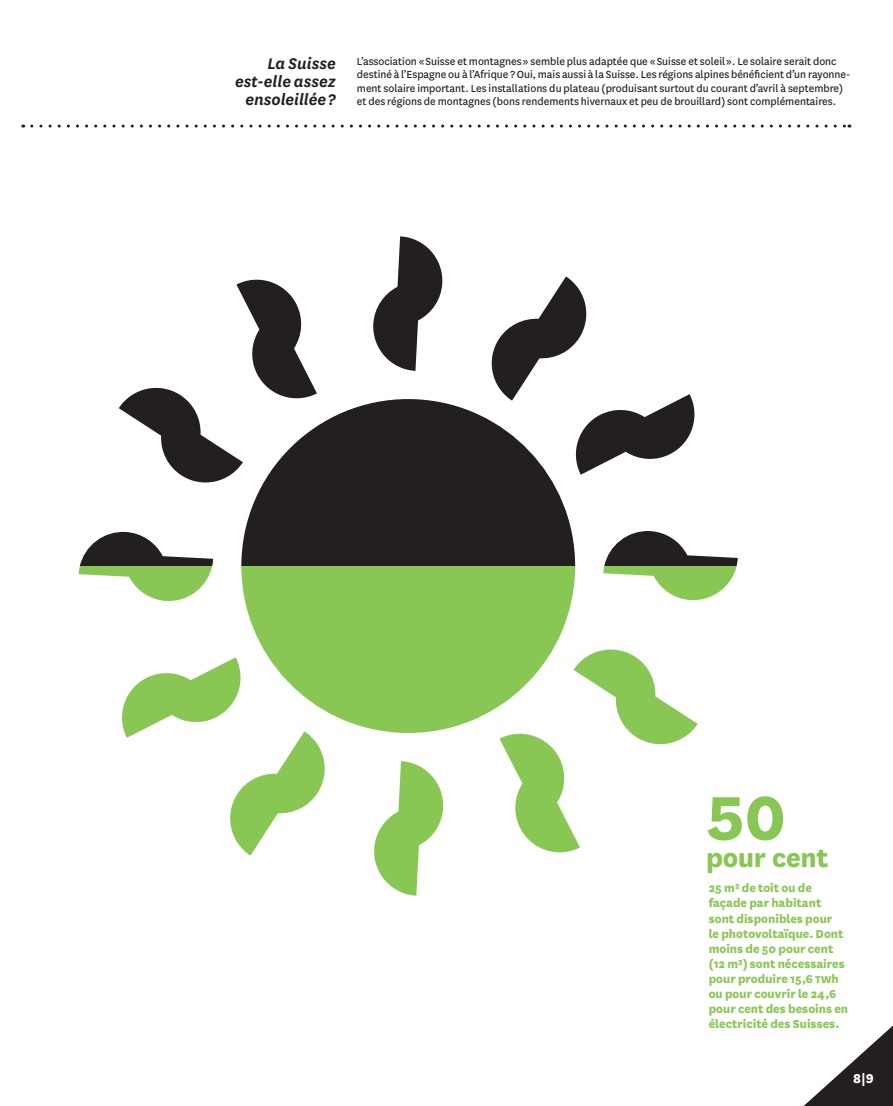
<style>
.page{position:relative;width:893px;height:1106px;background:#fff}
.page>*{position:absolute;margin:0;border:0;box-sizing:border-box;transform-origin:0 0}
.t1{font:600 120px "National";color:#89c755}
.t2{font:800 30px "National";letter-spacing:-.01em;color:#89c755}
.t3{font:italic 600 18px/18px "National";color:#231f20;text-align:right}
.t4{font:800 15px "National";color:#fff}
.t5{font:800 13.5px/15px "National";color:#89c755}
.t6{font:12px/13.5px "National";color:#231f20}
.s1{font-size:11.55px}
</style>
<div class="page">
<svg style="left:32px;top:125px;width:818px;height:3px"></svg>
<svg style="left:122px;top:657px;width:203px;height:198px"></svg>
<svg style="left:119px;top:279px;width:198px;height:204px"></svg>
<svg style="left:491px;top:276px;width:204px;height:199px"></svg>
<svg style="left:374px;top:761px;width:70px;height:134px"></svg>
<svg style="left:373px;top:236px;width:70px;height:135px"></svg>
<svg style="left:241px;top:394px;width:334px;height:172px;fill:#231f20"></svg>
<svg style="left:603px;top:531px;width:135px;height:70px"></svg>
<svg style="left:499px;top:649px;width:199px;height:204px"></svg>
<svg style="left:241px;top:566px;width:334px;height:171px;fill:#89c755"></svg>
<svg style="left:79px;top:531px;width:134px;height:70px"></svg>
<svg style="left:803px;top:1025px;width:90px;height:81px"></svg>
<h3 class="t3" style="left:235px;top:54px;width:102px">La Suisse est-elle assez ensoleillée ?</h3>
<p class="t6" style="left:357px;top:54px;width:495px">L’association « Suisse et montagnes » semble plus adaptée que « Suisse et soleil ». Le solaire serait donc destiné à l’Espagne ou à l’Afrique ? Oui, mais aussi à la Suisse. Les régions alpines bénéficient d’un rayonne&shy;ment solaire important. Les installations du plateau (produisant surtout du courant d’avril à septembre) et des régions de montagnes (bons rendements hivernaux et peu de brouillard) sont complémentaires.</p>
<h1 class="t1" style="left:706px;top:719px;width:82px">50</h1>
<h2 class="t2" style="left:706px;top:835px;width:124px">pour cent</h2>
<p class="t5" style="left:709px;top:879px;width:141px">25 m² de toit ou de façade par habitant sont disponibles pour<br>le photovoltaïque. Dont moins de 50 pour cent (12 m²) sont nécessaires pour produire 15,6 <span class="s1">TW</span>h ou pour couvrir le 24,6 pour cent des besoins en électricité des Suisses.</p>
<p class="t4" style="left:853px;top:1067px;width:22px">8|9</p>
</div>
